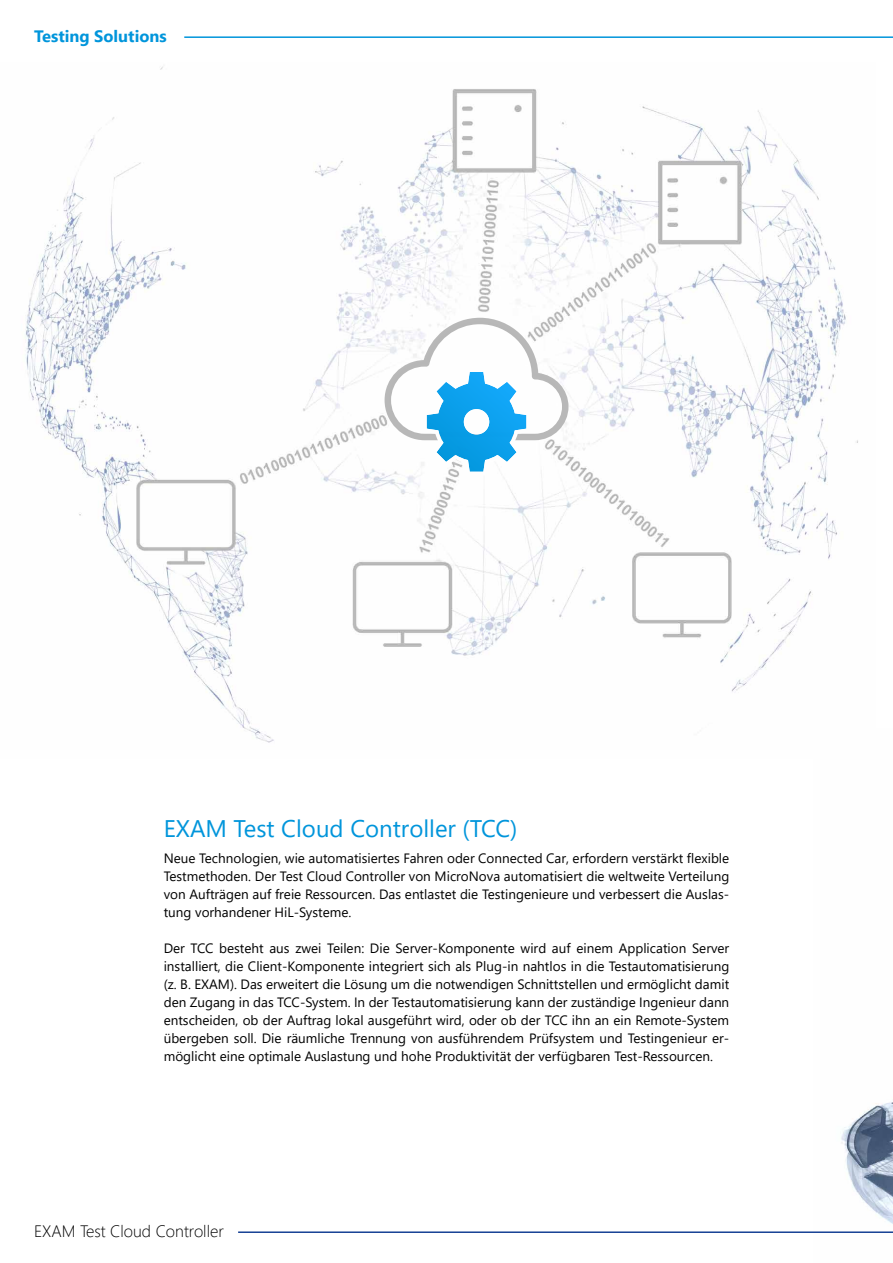
<style>
.page{position:relative;width:893px;height:1263px;background:#fff}
.page>*{position:absolute;margin:0;border:0;box-sizing:border-box;transform-origin:0 0}
.t1{font:24px "Segoe UI";color:#0095db}
.t2{font:300 16.5px "Segoe UI";color:#000}
.t3{font:700 16.5px "Segoe UI";color:#0095db}
.t4{font:13.5px/18px "Segoe UI";color:#000;text-align:justify}
</style>
<div class="page">
<img style="left:841px;top:1102px;width:52px;height:122px">
<hr style="left:238px;top:1231px;width:655px;height:2px;background:#164194">
<hr style="left:184px;top:36px;width:709px;height:2px;background:#0095db">
<img style="left:25px;top:66px;width:833px;height:677px">
<svg style="left:385px;top:318px;width:183px;height:157px"></svg>
<p class="t3" style="left:34px;top:20px;width:134px">Testing Solutions</p>
<h1 class="t1" style="left:164px;top:806px;width:355px">EXAM Test Cloud Controller (TCC)</h1>
<p class="t4" style="left:164px;top:848px;width:567px">Neue Technologien, wie automatisiertes Fahren oder Connected Car, erfordern verstärkt flexible Testmethoden. Der Test Cloud Controller von MicroNova automatisiert die weltweite Verteilung von Aufträgen auf freie Ressourcen. Das entlastet die Testingenieure und verbessert die Auslas&shy;tung vorhandener HiL-Systeme.</p>
<p class="t4" style="left:164px;top:938px;width:567px">Der TCC besteht aus zwei Teilen: Die Server-Komponente wird auf einem Application Server installiert, die Client-Komponente integriert sich als Plug-in nahtlos in die Testautomatisierung (z. B. EXAM). Das erweitert die Lösung um die notwendigen Schnittstellen und ermöglicht damit den Zugang in das TCC-System. In der Testautomatisierung kann der zuständige Ingenieur dann entscheiden, ob der Auftrag lokal ausgeführt wird, oder ob der TCC ihn an ein Remote-System übergeben soll. Die räumliche Trennung von ausführendem Prüfsystem und Testingenieur er&shy;möglicht eine optimale Auslastung und hohe Produktivität der verfügbaren Test-Ressourcen.</p>
<p class="t2" style="left:34px;top:1216px;width:191px">EXAM Test Cloud Controller</p>
</div>
